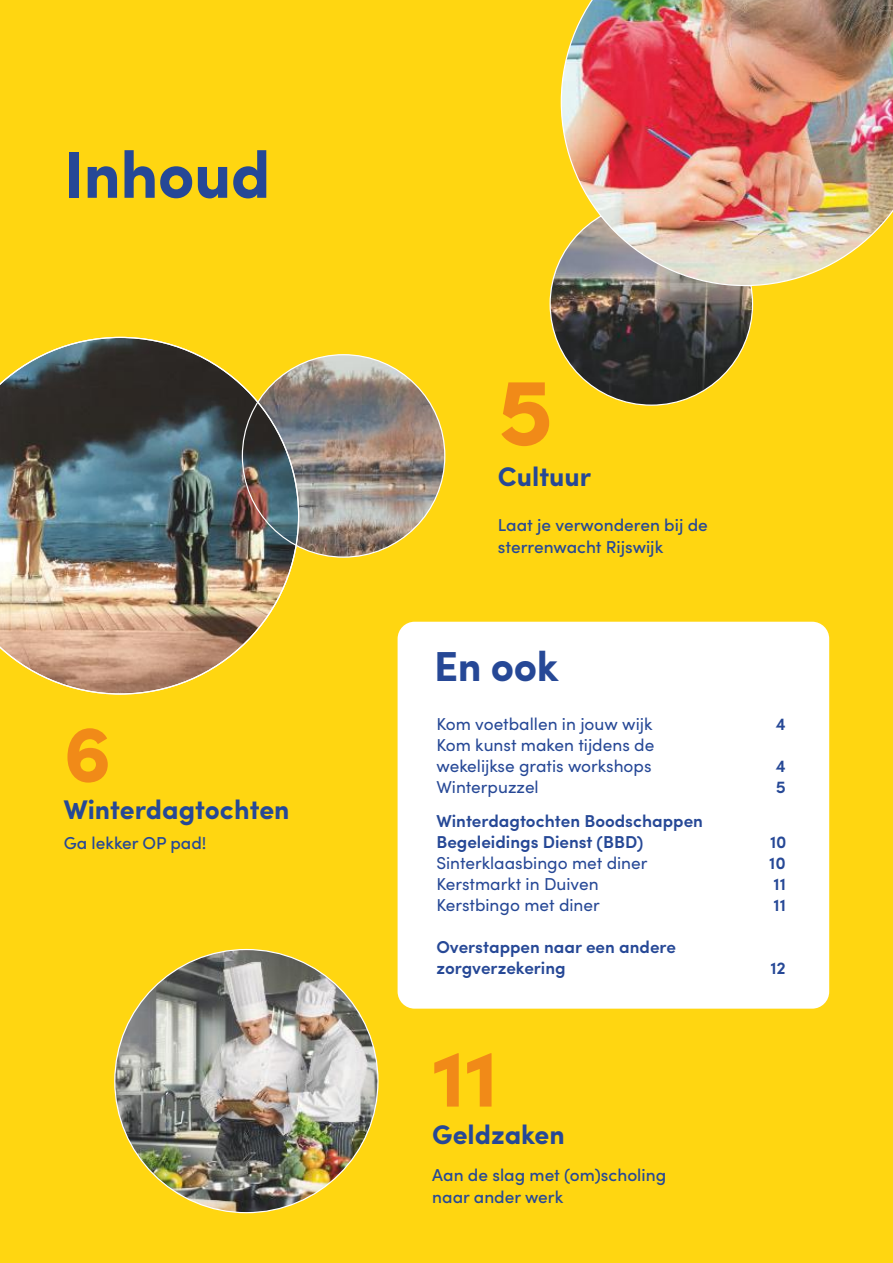
<style>
.page{position:relative;width:893px;height:1263px;background:#ffd611}
.page>*{position:absolute;margin:0;border:0;box-sizing:border-box;transform-origin:0 0}
.t1{font:900 95.25px "Sofia Pro";color:#f18a18}
.t2{font:900 80.25px "Sofia Pro";color:#f18a18}
.t3{font:700 66px "Sofia Pro";letter-spacing:-.01em;color:#264896}
.t4{font:700 42px "Sofia Pro";color:#264896}
.t5{font:700 27px "Sofia Pro";color:#264896}
.t6{font:17.25px/21px "Sofia Pro";color:#264896}
.t7{font:600 17.25px/21px "Sofia Pro";color:#264896}
.t8{font:500 17.25px/21.8px "Sofia Pro";color:#264896}
</style>
<div class="page">
<div style="left:398px;top:622px;width:431px;height:387px;background:#fff;border-radius:17px"></div>
<img style="left:242px;top:355px;width:203px;height:202px;border-radius:101px">
<img style="left:550px;top:203px;width:202px;height:202px;border-radius:101px">
<img style="left:0;top:337px;width:299px;height:358px">
<img style="left:561px;top:0;width:332px;height:286px">
<img style="left:115px;top:949px;width:263px;height:264px;border-radius:132px">
<h3 class="t3" style="left:64px;top:124px;width:208px">Inhoud</h3>
<h2 class="t2" style="left:64px;top:690px;width:49px">6</h2>
<h3 class="t5" style="left:64px;top:789px;width:227px">Winterdagtochten</h3>
<p class="t8" style="left:64px;top:831px;width:144px">Ga lekker OP pad!</p>
<h1 class="t1" style="left:498px;top:337px;width:57px">5</h1>
<h3 class="t5" style="left:498px;top:455px;width:95px">Cultuur</h3>
<p class="t8" style="left:498px;top:513px;width:211px">Laat je verwonderen bij de sterrenwacht Rijswijk</p>
<h3 class="t4" style="left:434px;top:634px;width:126px">En ook</h3>
<p class="t6" style="left:436px;top:712px;width:218px">Kom voetballen in jouw wijk</p>
<p class="t7" style="left:776px;top:712px;width:12px">4</p>
<p class="t6" style="left:436px;top:733px;width:219px">Kom kunst maken tijdens de wekelijkse gratis workshops</p>
<p class="t7" style="left:776px;top:754px;width:12px">4</p>
<p class="t6" style="left:436px;top:775px;width:104px">Winterpuzzel</p>
<p class="t7" style="left:776px;top:775px;width:12px">5</p>
<p class="t7" style="left:436px;top:809px;width:268px">Winterdagtochten Boodschappen<br>Begeleidings Dienst (BBD)</p>
<p class="t7" style="left:770px;top:830px;width:18px">10</p>
<p class="t6" style="left:436px;top:851px;width:213px">Sinterklaasbingo met diner</p>
<p class="t7" style="left:769px;top:851px;width:18px">10</p>
<p class="t6" style="left:436px;top:872px;width:164px">Kerstmarkt in Duiven</p>
<p class="t7" style="left:773px;top:872px;width:14px">11</p>
<p class="t6" style="left:436px;top:893px;width:165px">Kerstbingo met diner</p>
<p class="t7" style="left:773px;top:893px;width:14px">11</p>
<p class="t7" style="left:436px;top:935px;width:241px">Overstappen naar een andere zorgverzekering</p>
<p class="t7" style="left:770px;top:956px;width:17px">12</p>
<h2 class="t2" style="left:432px;top:1015px;width:67px">11</h2>
<h3 class="t5" style="left:432px;top:1114px;width:134px">Geldzaken</h3>
<p class="t8" style="left:432px;top:1163px;width:235px">Aan de slag met (om)scholing naar ander werk</p>
</div>
